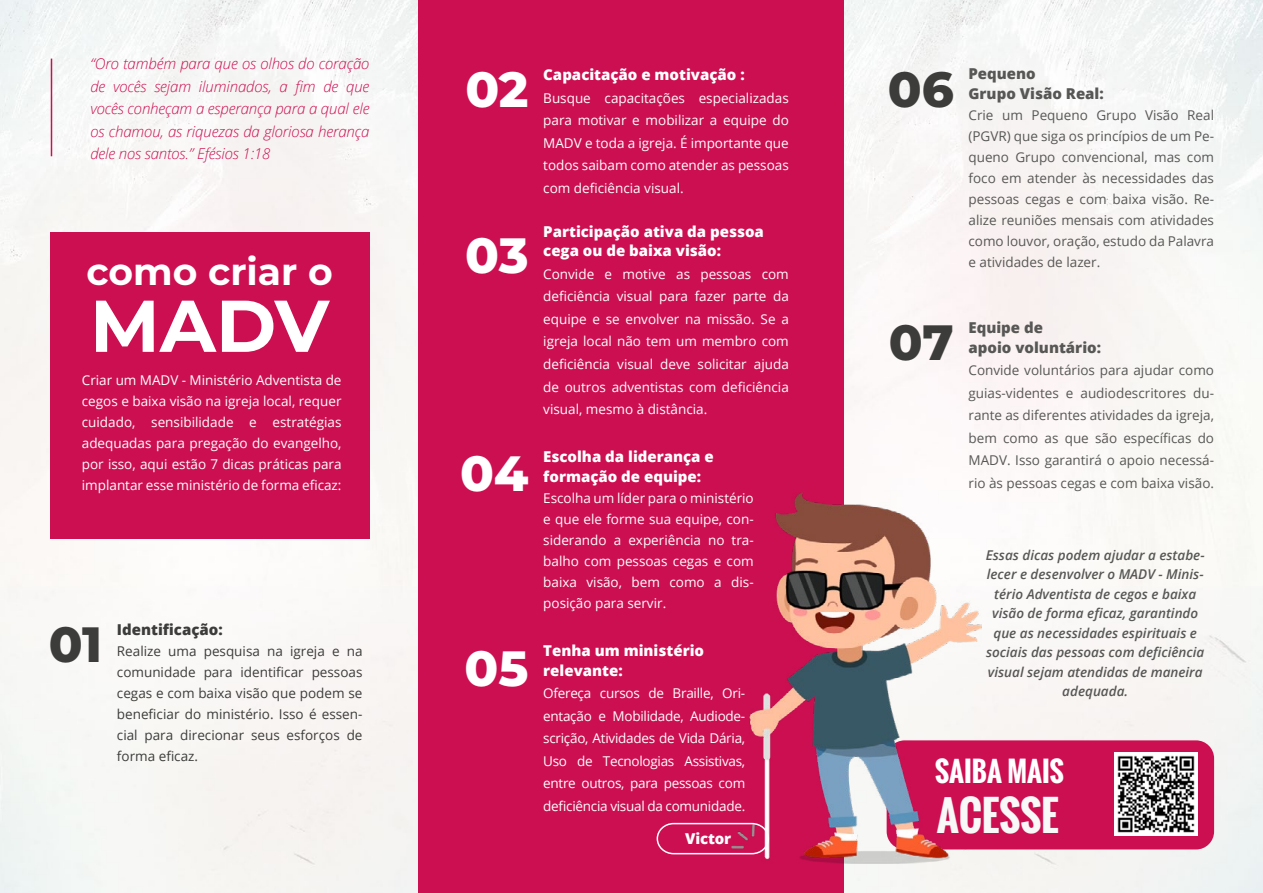
<style>
.page{position:relative;width:1263px;height:893px;background:#fff}
.page>*{position:absolute;margin:0;border:0;box-sizing:border-box;transform-origin:0 0}
.t1{font:700 73.2px "Montserrat";color:#fff}
.t2{font:800 49.5px "Montserrat";letter-spacing:-.005em;color:#fff}
.t3{font:800 49.5px "Montserrat";color:#3c3c3b}
.t4{font:700 40.65px "Oswald";color:#f8f8f8}
.t5{font:700 37.65px "Montserrat";color:#fff}
.t6{font:700 27.45px "Oswald";color:#fff}
.t7{font:italic 300 15px/22.5px "Open Sans";letter-spacing:-.01em;color:#cc0f51;text-align:justify}
.t8{font:800 15px/19.5px "Open Sans";color:#fff}
.t9{font:800 15px/19.5px "Open Sans";color:#575756}
.t10{font:800 15px "Open Sans";color:#3c3c3b}
.t11{font:13.5px/22.5px "Open Sans";color:#fff;text-align:justify}
.t12{font:13.5px/21px "Open Sans";color:#575756;text-align:justify}
.t13{font:italic 600 13.5px/19.5px "Open Sans";color:#575756;text-align:center}
.t14{font:13.5px/21px "Open Sans";color:#3c3c3b;text-align:justify}
</style>
<div class="page">
<div style="left:0;top:0;width:419px;height:893px;background:#f7f6f4"></div>
<div style="left:844px;top:0;width:419px;height:893px;background:#f8f6f5"></div>
<div style="left:419px;top:0;width:425px;height:893px;background:#cc0f51"></div>
<hr style="left:51px;top:59px;width:1px;height:97px;background:#cc0f51">
<div style="left:50px;top:232px;width:319px;height:307px;background:#cc0f51"></div>
<div style="left:887px;top:740px;width:327px;height:109px;background:#cc0f51;border-radius:18px"></div>
<img style="left:1114px;top:753px;width:84px;height:83px">
<img style="left:749px;top:492px;width:232px;height:372px">
<svg style="left:656px;top:822px;width:114px;height:33px"></svg>
<p class="t7" style="left:90px;top:52px;width:281px">“Oro também para que os olhos do coração de vocês sejam iluminados, a fim de que vocês conheçam a esperança para a qual ele os chamou, as riquezas da gloriosa herança dele nos santos.” Efésios 1:18</p>
<h3 class="t5" style="left:86px;top:245px;width:248px">como criar o</h3>
<h1 class="t1" style="left:90px;top:273px;width:241px">MADV</h1>
<p class="t11" style="left:82px;top:369px;width:261px;line-height:21px">Criar um MADV - Ministério Adventista de cegos e baixa visão na igreja local, requer cuidado, sensibilidade e estratégias adequadas para pregação do evangelho, por isso, aqui estão 7 dicas práticas para implantar esse ministério de forma eficaz:</p>
<h2 class="t3" style="left:49px;top:608px;width:55px">01</h2>
<p class="t10" style="left:117px;top:618px;width:107px">Identificação:</p>
<p class="t14" style="left:117px;top:641px;width:247px">Realize uma pesquisa na igreja e na comunidade para identificar pessoas cegas e com baixa visão que podem se beneficiar do ministério. Isso é essen&shy;cial para direcionar seus esforços de forma eficaz.</p>
<h2 class="t2" style="left:465px;top:53px;width:65px">02</h2>
<h2 class="t2" style="left:465px;top:220px;width:65px">03</h2>
<h2 class="t2" style="left:460px;top:437px;width:70px">04</h2>
<h2 class="t2" style="left:465px;top:632px;width:65px">05</h2>
<p class="t8" style="left:543px;top:64px;width:203px">Capacitação e motivação :</p>
<p class="t11" style="left:543px;top:86px;width:247px">Busque capacitações especializadas para motivar e mobilizar a equipe do MADV e toda a igreja. É importante que todos saibam como atender as pessoas com deficiência visual.</p>
<p class="t8" style="left:543px;top:221px;width:222px">Participação ativa da pessoa cega ou de baixa visão:</p>
<p class="t11" style="left:543px;top:262px;width:247px">Convide e motive as pessoas com deficiência visual para fazer parte da equipe e se envolver na missão. Se a igreja local não tem um membro com deficiência visual deve solicitar ajuda de outros adventistas com deficiência visual, mesmo à distância.</p>
<p class="t8" style="left:543px;top:446px;width:172px">Escolha da liderança e formação de equipe:</p>
<p class="t11" style="left:543px;top:487px;width:212px;line-height:21px">Escolha um líder para o ministério e que ele forme sua equipe, con&shy;siderando a experiência no tra&shy;balho com pessoas cegas e com baixa visão, bem como a dis&shy;posição para servir.</p>
<p class="t8" style="left:543px;top:640px;width:162px">Tenha um ministério relevante:</p>
<p class="t11" style="left:543px;top:682px;width:203px">Ofereça cursos de Braille, Ori&shy;entação e Mobilidade, Audiode&shy;scrição, Atividades de Vida Dária, Uso de Tecnologias Assistivas, entre outros, para pessoas com deficiência visual da comunidade.</p>
<p class="t8" style="left:685px;top:828px;width:48px">Victor</p>
<h2 class="t3" style="left:888px;top:53px;width:68px">06</h2>
<p class="t9" style="left:968px;top:63px;width:137px">Pequeno<br>Grupo Visão Real:</p>
<p class="t12" style="left:968px;top:104px;width:247px">Crie um Pequeno Grupo Visão Real (PGVR) que siga os princípios de um Pe&shy;queno Grupo convencional, mas com foco em atender às necessidades das pessoas cegas e com baixa visão. Re&shy;alize reuniões mensais com atividades como louvor, oração, estudo da Palavra e atividades de lazer.</p>
<h2 class="t3" style="left:889px;top:306px;width:67px">07</h2>
<p class="t9" style="left:968px;top:317px;width:134px">Equipe de<br>apoio voluntário:</p>
<p class="t12" style="left:968px;top:359px;width:247px;line-height:22.5px">Convide voluntários para ajudar como guias-videntes e audiodescritores du&shy;rante as diferentes atividades da igreja, bem como as que são específicas do MADV. Isso garantirá o apoio necessá&shy;rio às pessoas cegas e com baixa visão.</p>
<p class="t13" style="left:986px;top:545px;width:220px">Essas dicas podem ajudar a estabe&shy;lecer e desenvolver o MADV - Minis&shy;tério Adventista de cegos e baixa visão de forma eficaz, garantindo que as necessidades espirituais e sociais das pessoas com deficiência visual sejam atendidas de maneira adequada.</p>
<h3 class="t6" style="left:935px;top:750px;width:130px">SAIBA MAIS</h3>
<h3 class="t4" style="left:937px;top:785px;width:124px">ACESSE</h3>
</div>
